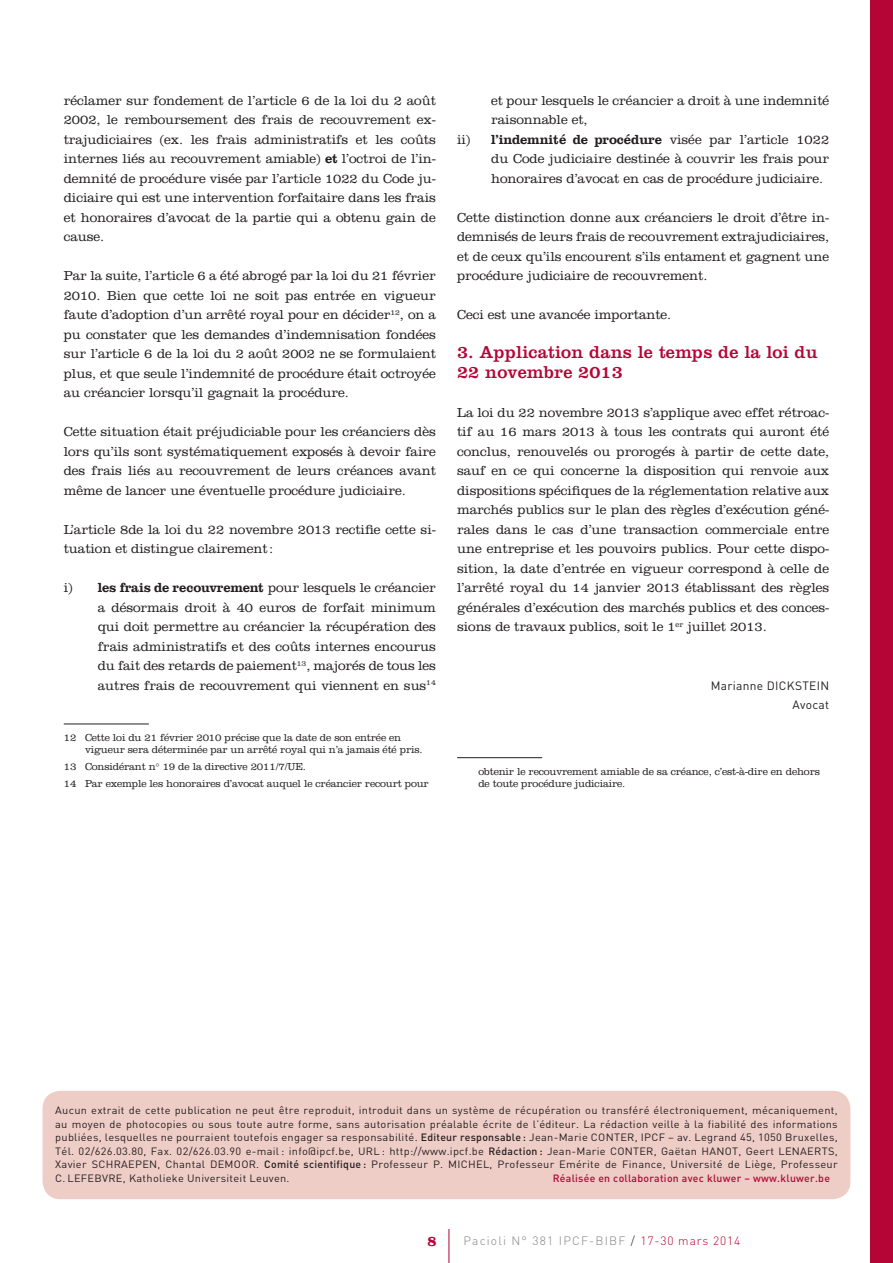
<style>
.page{position:relative;width:893px;height:1263px;background:#fff}
.page>*{position:absolute;margin:0;border:0;box-sizing:border-box;transform-origin:0 0}
.t1{font:18px/19.5px "Clarendon LT Std";letter-spacing:.01em;color:#b50536}
.t2{font:700 14.85px "Clarendon LT Std";color:#b50536}
.t3{font:300 13.5px/19.5px "Clarendon LT Std";letter-spacing:-.005em;color:#231f20;text-align:justify}
.t4{font:300 12px "DIN";letter-spacing:.1em;color:#808285}
.t5{font:12px/19.5px "DIN";letter-spacing:.025em;color:#231f20;text-align:right}
.t6{font:10.5px/13.5px "DIN";letter-spacing:.025em;color:#231f20;text-align:justify;scale:1.05 1}
.t7{font:300 10.5px/12.6px "Clarendon LT Std";letter-spacing:-.015em;color:#231f20}
.t8{font:500 10.5px "DIN";letter-spacing:.025em;color:#b50536}
.s1{font-family:"Clarendon Std";font-weight:500}
.s2{font-weight:500}
.s3{color:#231f20}
.s4{color:#b50536}
</style>
<div class="page">
<hr style="left:449px;top:1229px;width:1px;height:34px;background:#b50536">
<div style="left:870px;top:0;width:23px;height:1263px;background:#b50536"></div>
<div style="left:43px;top:1091px;width:807px;height:108px;background:#efcdc7;border-radius:18px"></div>
<hr style="left:64px;top:724px;width:85px;height:1px;background:#231f20">
<hr style="left:457px;top:757px;width:85px;height:1px;background:#231f20">
<p class="t3" style="left:64px;top:92px;width:374px">réclamer sur fondement de l’article 6 de la loi du 2 août 2002, le remboursement des frais de recouvrement ex&shy;trajudiciaires (ex. les frais administratifs et les coûts internes liés au recouvrement amiable) <span class="s1">et</span> l’octroi de l’in&shy;demnité de procédure visée par l’article 1022 du Code ju&shy;diciaire qui est une intervention forfaitaire dans les frais et honoraires d’avocat de la partie qui a obtenu gain de cause.</p>
<p class="t3" style="left:64px;top:267px;width:374px">Par la suite, l’article 6 a été abrogé par la loi du 21 février 2010. Bien que cette loi ne soit pas entrée en vigueur faute d’adoption d’un arrêté royal pour en décider<sup>12</sup>, on a pu constater que les demandes d’indemnisation fondées sur l’article 6 de la loi du 2 août 2002 ne se formulaient plus, et que seule l’indemnité de procédure était octroyée au créancier lorsqu’il gagnait la procédure.</p>
<p class="t3" style="left:64px;top:423px;width:374px">Cette situation était préjudiciable pour les créanciers dès lors qu’ils sont systématiquement exposés à devoir faire des frais liés au recouvrement de leurs créances avant même de lancer une éventuelle procédure judiciaire.</p>
<p class="t3" style="left:64px;top:521px;width:374px">L’article 8de la loi du 22 novembre 2013 rectifie cette si&shy;tuation et distingue clairement :</p>
<p class="t3" style="left:98px;top:579px;width:340px;text-indent:-34px">i) <span class="s1">les frais de recouvrement</span> pour lesquels le créancier a désormais droit à 40 euros de forfait minimum qui doit permettre au créancier la récupération des frais administratifs et des coûts internes encourus du fait des retards de paiement<sup>13</sup>, majorés de tous les autres frais de recouvrement qui viennent en sus<sup>14</sup></p>
<p class="t7" style="left:85px;top:732px;width:339px;text-indent:-21px">12 Cette loi du 21 février 2010 précise que la date de son entrée en vigueur sera déterminée par un arrêté royal qui n’a jamais été pris.</p>
<p class="t7" style="left:64px;top:759px;width:367px;line-height:16.8px">13 Considérant n° 19 de la directive 2011/7/UE.<br>14 Par exemple les honoraires d’avocat auquel le créancier recourt pour</p>
<p class="t3" style="left:491px;top:92px;width:340px">et pour lesquels le créancier a droit à une indemnité</p>
<p class="t3" style="left:491px;top:111px;width:98px">raisonnable et,</p>
<p class="t3" style="left:457px;top:131px;width:374px">ii) <span class="s1">l’indemnité de procédure</span> visée par l’article 1022</p>
<p class="t3" style="left:491px;top:150px;width:340px">du Code judiciaire destinée à couvrir les frais pour</p>
<p class="t3" style="left:491px;top:170px;width:334px">honoraires d’avocat en cas de procédure judiciaire.</p>
<p class="t3" style="left:457px;top:209px;width:374px">Cette distinction donne aux créanciers le droit d’être in&shy;demnisés de leurs frais de recouvrement extrajudiciaires, et de ceux qu’ils encourent s’ils entament et gagnent une procédure judiciaire de recouvrement.</p>
<p class="t3" style="left:457px;top:306px;width:216px">Ceci est une avancée importante.</p>
<h1 class="t1" style="left:457px;top:344px;width:362px">3. Application dans le temps de la loi du<br>22 novembre 2013</h1>
<p class="t3" style="left:457px;top:404px;width:374px">La loi du 22 novembre 2013 s’applique avec effet rétroac&shy;tif au 16 mars 2013 à tous les contrats qui auront été conclus, renouvelés ou prorogés à partir de cette date, sauf en ce qui concerne la disposition qui renvoie aux dispositions spécifiques de la réglementation relative aux marchés publics sur le plan des règles d’exécution géné&shy;rales dans le cas d’une transaction commerciale entre une entreprise et les pouvoirs publics. Pour cette dispo&shy;sition, la date d’entrée en vigueur correspond à celle de l’arrêté royal du 14 janvier 2013 établissant des règles générales d’exécution des marchés publics et des conces&shy;sions de travaux publics, soit le 1<sup>er</sup> juillet 2013.</p>
<p class="t5" style="left:711px;top:677px;width:120px">Marianne DICKSTEIN<br>Avocat</p>
<p class="t7" style="left:478px;top:766px;width:343px">obtenir le recouvrement amiable de sa créance, c’est-à-dire en dehors de toute procédure judiciaire.</p>
<p class="t6" style="left:55px;top:1105px;width:747px">Aucun extrait de cette publication ne peut être reproduit, introduit dans un système de récupération ou transféré électroniquement, mécaniquement, au moyen de photocopies ou sous toute autre forme, sans autorisation préalable écrite de l’éditeur. La rédaction veille à la fiabilité des informations publiées, lesquelles ne pourraient toutefois engager sa responsabilité. <span class="s2">Editeur responsable :</span> Jean-Marie CONTER, IPCF – av. Legrand 45, 1050 Bruxelles, Tél. 02/626.03.80, Fax. 02/626.03.90 e-mail : info@ipcf.be, URL : http://www.ipcf.be <span class="s2">Rédaction :</span> Jean-Marie CONTER, Gaëtan HANOT, Geert LENAERTS, Xavier SCHRAEPEN, Chantal DEMOOR. <span class="s2">Comité scientifique :</span> Professeur P. MICHEL, Professeur Emérite de Finance, Université de Liège, Professeur C. LEFEBVRE, Katholieke Universiteit Leuven.</p>
<p class="t8" style="left:553px;top:1172px;width:279px">Réalisée en collaboration avec kluwer – www.kluwer.be</p>
<p class="t2" style="left:427px;top:1236px;width:11px">8</p>
<p class="t4" style="left:463px;top:1233px;width:278px">Pacioli N° 381 IPCF-BIBF <span class="s3">/</span> <span class="s4">17-30 mars 2014</span></p>
</div>
